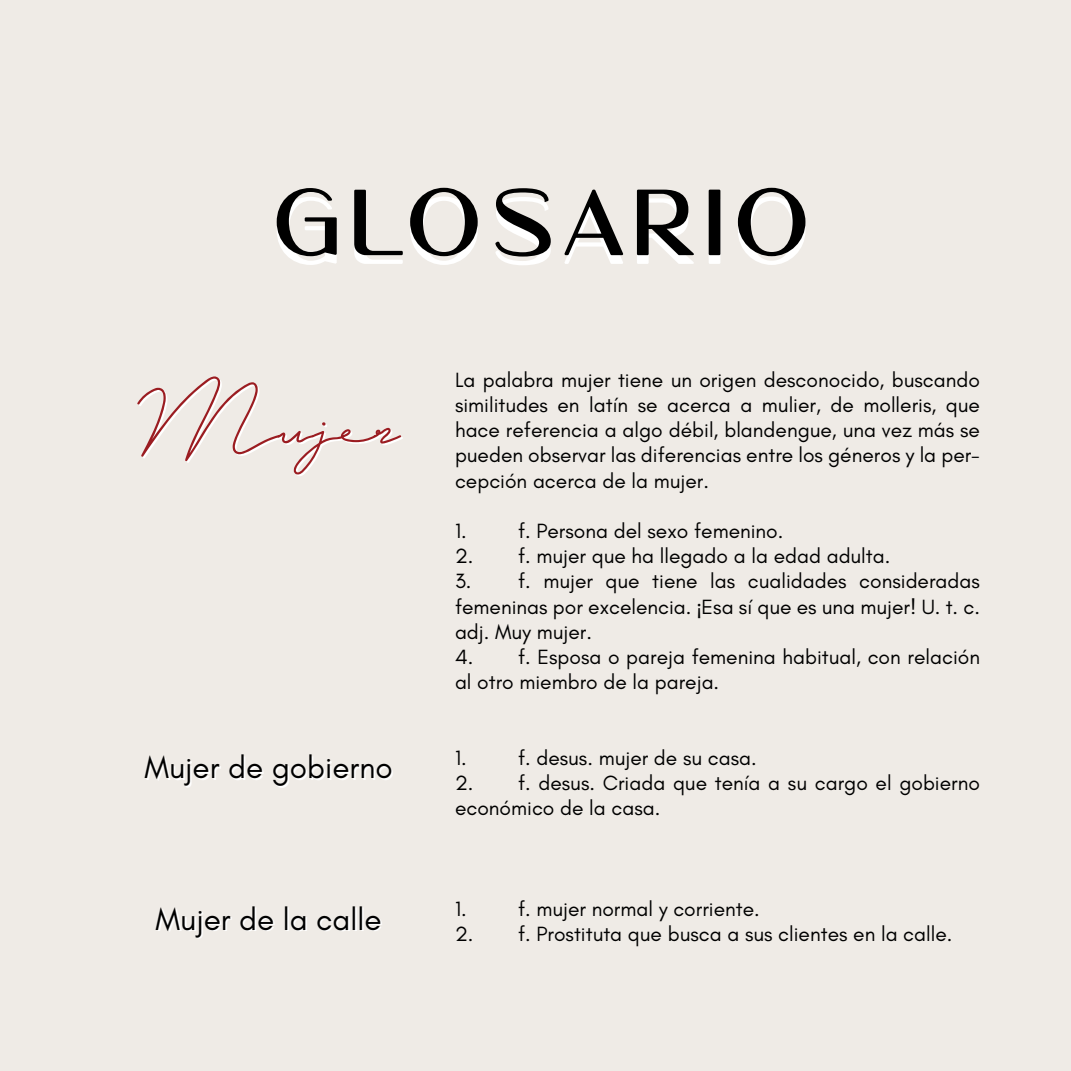
<style>
.page{position:relative;width:1071px;height:1071px;background:#efebe6}
.page>*{position:absolute;margin:0;border:0;box-sizing:border-box;transform-origin:0 0}
.t1{font:52.5px "The Yoshi";letter-spacing:-.005em;color:#9b1c21}
.t2{font:31.5px "Glacial Indifference";color:#000}
.t3{font:21px/25.2px "Glacial Indifference";color:#000;text-align:justify}
.s1{font-family:"Myriad Pro"}
</style>
<div class="page">
<div style="left:709px;top:198px;width:11px;height:66px;background:#fff"></div>
<svg style="left:277px;top:188px;width:60px;height:77px"></svg>
<svg style="left:354px;top:190px;width:49px;height:74px"></svg>
<svg style="left:410px;top:188px;width:68px;height:77px"></svg>
<svg style="left:495px;top:188px;width:56px;height:77px"></svg>
<svg style="left:564px;top:190px;width:59px;height:74px"></svg>
<svg style="left:637px;top:190px;width:57px;height:74px"></svg>
<div style="left:709px;top:190px;width:11px;height:65px;background:#000"></div>
<svg style="left:738px;top:188px;width:67px;height:77px"></svg>
<h1 class="t1" style="left:138px;top:427px;width:263px">Mujer</h1>
<p class="t3" style="left:455px;top:367px;width:527px">La palabra mujer tiene un origen desconocido, buscando similitudes en latín se acerca a mulier, de molleris, que hace referencia a algo débil, blandengue, una vez más se pueden observar las diferencias entre los géneros y la per&shy;cepción acerca de la mujer.</p>
<p class="t3" style="left:455px;top:519px;width:13px">1.</p>
<p class="t3" style="left:518px;top:519px;width:267px">f. Persona del sexo femenino.</p>
<p class="t3" style="left:455px;top:544px;width:437px">2. f. mujer que ha llegado a la edad adulta.</p>
<p class="t3" style="left:455px;top:569px;width:527px">3. f. mujer que tiene las cualidades consideradas femeninas por excelencia. <span class="s1">¡</span>Esa sí que es una mujer! U. t. c. adj. Muy mujer.</p>
<p class="t3" style="left:455px;top:645px;width:527px">4. f. Esposa o pareja femenina habitual, con relación al otro miembro de la pareja.</p>
<h2 class="t2" style="left:145px;top:750px;width:250px">Mujer de gobierno</h2>
<p class="t3" style="left:455px;top:745px;width:13px">1.</p>
<p class="t3" style="left:518px;top:745px;width:240px">f. desus. mujer de su casa.</p>
<p class="t3" style="left:455px;top:771px;width:527px">2. f. desus. Criada que tenía a su cargo el gobierno económico de la casa.</p>
<h2 class="t2" style="left:156px;top:901px;width:227px">Mujer de la calle</h2>
<p class="t3" style="left:455px;top:897px;width:13px">1.</p>
<p class="t3" style="left:518px;top:897px;width:243px">f. mujer normal y corriente.</p>
<p class="t3" style="left:455px;top:922px;width:499px">2. f. Prostituta que busca a sus clientes en la calle.</p>
</div>
